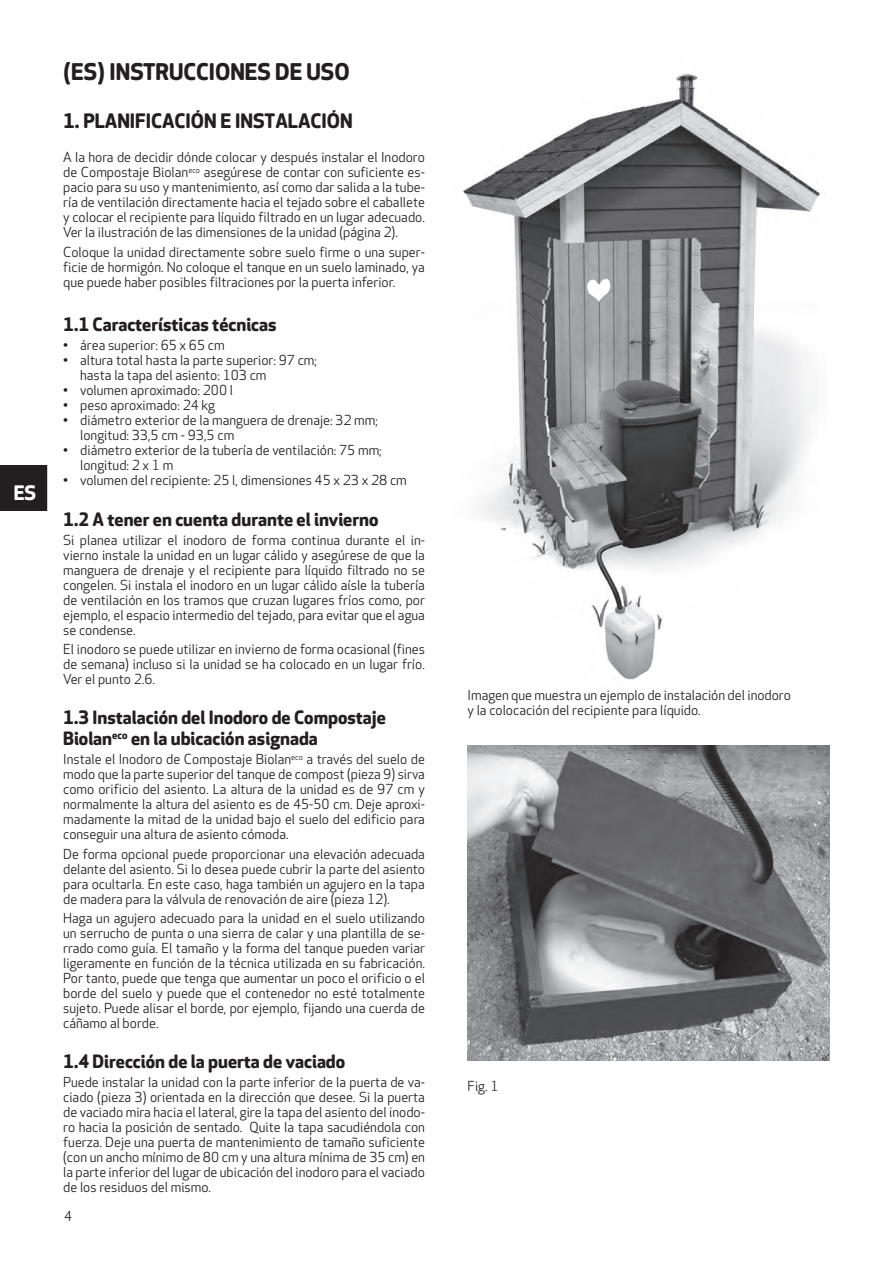
<style>
.page{position:relative;width:894px;height:1263px;background:#fff}
.page>*{position:absolute;margin:0;border:0;box-sizing:border-box;transform-origin:0 0}
.t1{font:700 22.5px "Apex Rounded";color:#231f20}
.t2{font:700 19.5px "Apex Rounded";color:#231f20}
.t3{font:700 19.5px "Apex Rounded";color:#fff}
.t4{font:700 18px/21px "Apex Rounded";color:#231f20}
.t5{font:13.5px/15px "Apex Rounded";color:#231f20;text-align:justify}
</style>
<div class="page">
<div style="left:0;top:465px;width:47px;height:46px;background:#231f20"></div>
<img style="left:463px;top:74px;width:357px;height:606px">
<img style="left:467px;top:745px;width:362px;height:315px">
<h2 class="t3" style="left:14px;top:481px;width:24px">ES</h2>
<h1 class="t1" style="left:63px;top:59px;width:288px">(ES) INSTRUCCIONES DE USO</h1>
<h2 class="t2" style="left:63px;top:109px;width:291px">1. PLANIFICACIÓN E INSTALACIÓN</h2>
<p class="t5" style="left:63px;top:150px;width:363px">A la hora de decidir dónde colocar y después instalar el Inodoro de Compostaje Biolan<sup>eco</sup> asegúrese de contar con suficiente es&shy;pacio para su uso y mantenimiento, así como dar salida a la tube&shy;ría de ventilación directamente hacia el tejado sobre el caballete y colocar el recipiente para líquido filtrado en un lugar adecuado.<br>Ver la ilustración de las dimensiones de la unidad (página 2).</p>
<p class="t5" style="left:63px;top:245px;width:363px">Coloque la unidad directamente sobre suelo firme o una super&shy;ficie de hormigón. No coloque el tanque en un suelo laminado, ya que puede haber posibles filtraciones por la puerta inferior.</p>
<h3 class="t4" style="left:63px;top:314px;width:215px">1.1 Características técnicas</h3>
<p class="t5" style="left:63px;top:338px;width:163px">• área superior: 65 x 65 cm</p>
<p class="t5" style="left:80px;top:353px;width:238px;text-indent:-17px">• altura total hasta la parte superior: 97 cm; hasta la tapa del asiento: 103 cm</p>
<p class="t5" style="left:63px;top:383px;width:171px">• volumen aproximado: 200 l</p>
<p class="t5" style="left:63px;top:398px;width:153px">• peso aproximado: 24 kg</p>
<p class="t5" style="left:80px;top:413px;width:299px;text-indent:-17px">• diámetro exterior de la manguera de drenaje: 32 mm; longitud: 33,5 cm - 93,5 cm</p>
<p class="t5" style="left:80px;top:443px;width:303px;text-indent:-17px">• diámetro exterior de la tubería de ventilación: 75 mm; longitud: 2 x 1 m</p>
<p class="t5" style="left:63px;top:473px;width:345px">• volumen del recipiente: 25 l, dimensiones 45 x 23 x 28 cm</p>
<h3 class="t4" style="left:63px;top:509px;width:316px">1.2 A tener en cuenta durante el invierno</h3>
<p class="t5" style="left:63px;top:533px;width:363px">Si planea utilizar el inodoro de forma continua durante el in&shy;vierno instale la unidad en un lugar cálido y asegúrese de que la manguera de drenaje y el recipiente para líquido filtrado no se congelen. Si instala el inodoro en un lugar cálido aísle la tubería de ventilación en los tramos que cruzan lugares fríos como, por ejemplo, el espacio intermedio del tejado, para evitar que el agua se condense.</p>
<p class="t5" style="left:63px;top:642px;width:363px">El inodoro se puede utilizar en invierno de forma ocasional (fines de semana) incluso si la unidad se ha colocado en un lugar frío.<br>Ver el punto 2.6.</p>
<h3 class="t4" style="left:63px;top:707px;width:324px">1.3 Instalación del Inodoro de Compostaje<br>Biolan<sup>eco</sup> en la ubicación asignada</h3>
<p class="t5" style="left:63px;top:752px;width:363px">Instale el Inodoro de Compostaje Biolan<sup>eco</sup> a través del suelo de modo que la parte superior del tanque de compost (pieza 9) sirva como orificio del asiento. La altura de la unidad es de 97 cm y normalmente la altura del asiento es de 45-50 cm. Deje aproxi&shy;madamente la mitad de la unidad bajo el suelo del edificio para conseguir una altura de asiento cómoda.</p>
<p class="t5" style="left:63px;top:847px;width:363px">De forma opcional puede proporcionar una elevación adecuada delante del asiento. Si lo desea puede cubrir la parte del asiento para ocultarla. En este caso, haga también un agujero en la tapa de madera para la válvula de renovación de aire (pieza 12).</p>
<p class="t5" style="left:63px;top:911px;width:363px">Haga un agujero adecuado para la unidad en el suelo utilizando un serrucho de punta o una sierra de calar y una plantilla de se&shy;rrado como guía. El tamaño y la forma del tanque pueden variar ligeramente en función de la técnica utilizada en su fabricación.<br>Por tanto, puede que tenga que aumentar un poco el orificio o el borde del suelo y puede que el contenedor no esté totalmente sujeto. Puede alisar el borde, por ejemplo, fijando una cuerda de cáñamo al borde.</p>
<h3 class="t4" style="left:63px;top:1051px;width:283px">1.4 Dirección de la puerta de vaciado</h3>
<p class="t5" style="left:63px;top:1075px;width:363px">Puede instalar la unidad con la parte inferior de la puerta de va&shy;ciado (pieza 3) orientada en la dirección que desee. Si la puerta de vaciado mira hacia el lateral, gire la tapa del asiento del inodo&shy;ro hacia la posición de sentado. Quite la tapa sacudiéndola con fuerza. Deje una puerta de mantenimiento de tamaño suficiente (con un ancho mínimo de 80 cm y una altura mínima de 35 cm) en la parte inferior del lugar de ubicación del inodoro para el vaciado de los residuos del mismo.</p>
<p class="t5" style="left:467px;top:1079px;width:32px">Fig. 1</p>
<p class="t5" style="left:467px;top:689px;width:325px">Imagen que muestra un ejemplo de instalación del inodoro y la colocación del recipiente para líquido.</p>
<p class="t5" style="left:64px;top:1209px;width:10px">4</p>
</div>
